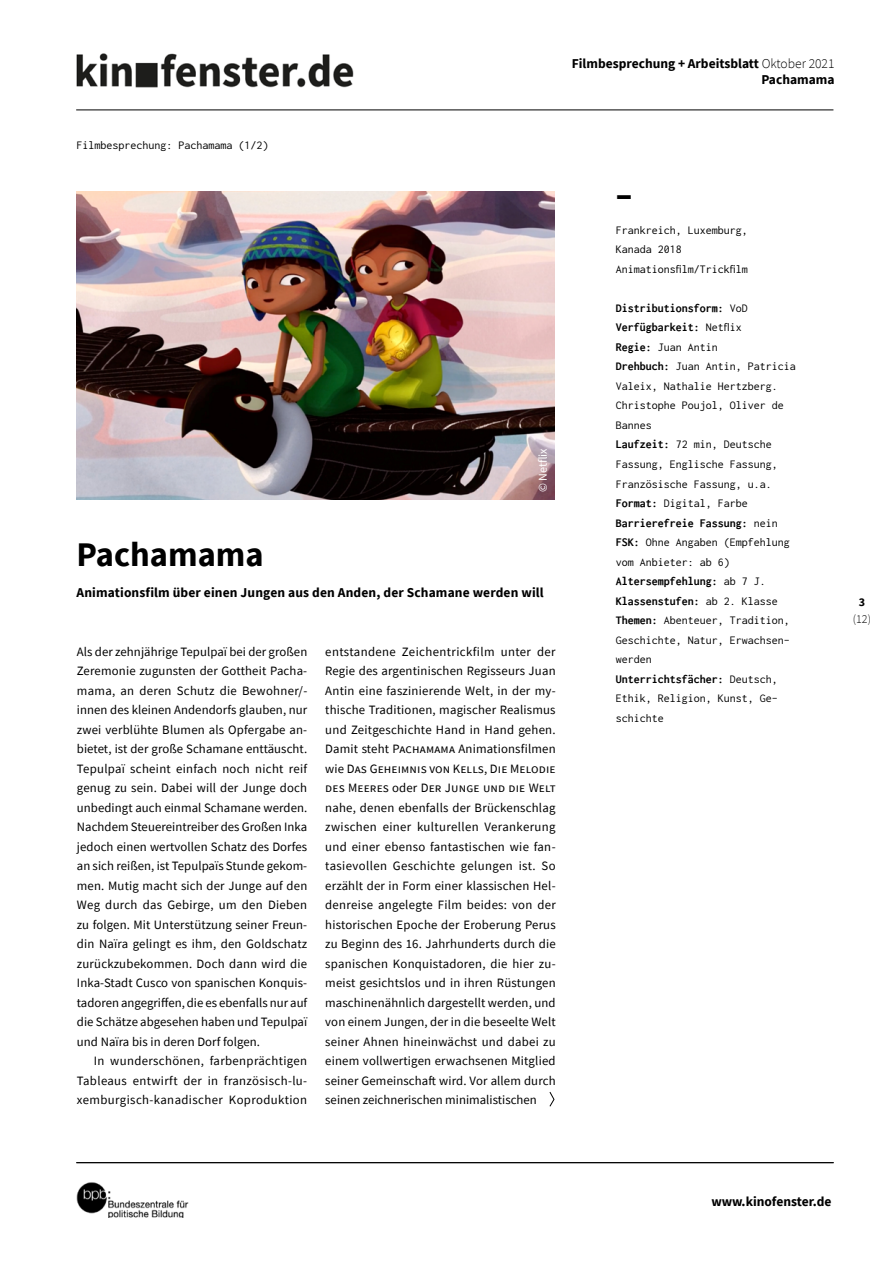
<style>
.page{position:relative;width:893px;height:1263px;background:#fff}
.page>*{position:absolute;margin:0;border:0;box-sizing:border-box;transform-origin:0 0}
.Titel_Head{font:700 34.5px "Source Sans Pro";color:#000}
.Subhead{font:700 13.5px/16.2px "Source Sans Pro";color:#000;text-align:right}
.Filmbespr_Fliesst{font:12.75px/19.5px "Source Sans Pro";letter-spacing:.005em;color:#000;text-align:justify}
.Filminfos{font:12px/19.5px "Inconsolata";color:#000}
.Filminfos-2{font:700 12px "Inconsolata";color:#000}
.Rubrik_Head{font:12px "Inconsolata";color:#000}
.Filmbespr_Autoren{font:12px "Source Sans Pro";color:#fff}
.t1{font:300 12px "Source Sans Pro";color:#000}
.t2{font:700 12px "Source Sans Pro";color:#000}
.s1{font-weight:300}
.s2{font-weight:400}
.s3{font-weight:700}
</style>
<div class="page">
<img style="left:77px;top:1182px;width:111px;height:35px">
<img style="left:76px;top:53px;width:278px;height:35px">
<hr style="left:76px;top:110px;width:757px;height:1px;background:#000">
<hr style="left:76px;top:1162px;width:758px;height:1px;background:#000">
<img style="left:77px;top:191px;width:478px;height:309px">
<svg style="left:549px;top:1092px;width:6px;height:15px"></svg>
<p class="Subhead" style="left:572px;top:55px;width:264px">Filmbesprechung + Arbeitsblatt <span class="s1">Oktober 2021<br></span>Pachamama</p>
<p class="Rubrik_Head" style="left:77px;top:137px;width:194px">Filmbesprechung: Pachamama (1/2)</p>
<p class="Filmbespr_Autoren" style="left:535px;top:492px;width:45px;rotate:-90deg">© Netflix</p>
<p class="Titel_Head" style="left:77px;top:531px;width:189px">Pachamama</p>
<p class="Subhead" style="left:77px;top:584px;width:469px">Animationsfilm über einen Jungen aus den Anden, der Schamane werden will</p>
<p class="Filmbespr_Fliesst" style="left:77px;top:641px;width:232px">Als der zehnjährige Tepulpaï bei der großen Zeremonie zugunsten der Gottheit Pacha&shy;mama, an deren Schutz die Bewohner/- innen des kleinen Andendorfs glauben, nur zwei verblühte Blumen als Opfergabe an&shy;bietet, ist der große Schamane enttäuscht.<br>Tepulpaï scheint einfach noch nicht reif genug zu sein. Dabei will der Junge doch unbedingt auch einmal Schamane werden.<br>Nachdem Steuereintreiber des Großen Inka jedoch einen wertvollen Schatz des Dorfes an sich reißen, ist Tepulpaïs Stunde gekom&shy;men. Mutig macht sich der Junge auf den Weg durch das Gebirge, um den Dieben zu folgen. Mit Unterstützung seiner Freun&shy;din Naïra gelingt es ihm, den Goldschatz zurückzubekommen. Doch dann wird die Inka-Stadt Cusco von spanischen Konquis&shy;tadoren angegriffen, die es ebenfalls nur auf die Schätze abgesehen haben und Tepulpaï und Naïra bis in deren Dorf folgen.</p>
<p class="Filmbespr_Fliesst" style="left:77px;top:1051px;width:232px;text-indent:17px">In wunderschönen, farbenprächtigen Tableaus entwirft der in französisch-lu&shy;xemburgisch-kanadischer Koproduktion</p>
<p class="Filmbespr_Fliesst" style="left:325px;top:641px;width:232px">entstandene Zeichentrickfilm unter der Regie des argentinischen Regisseurs Juan Antin eine faszinierende Welt, in der my&shy;thische Traditionen, magischer Realismus und Zeitgeschichte Hand in Hand gehen.<br>Damit steht Pachamama Animationsfilmen wie Das Geheimnis von Kells, Die Melodie des Meeres oder Der Junge und die Welt nahe, denen ebenfalls der Brückenschlag zwischen einer kulturellen Verankerung und einer ebenso fantastischen wie fan&shy;tasievollen Geschichte gelungen ist. So erzählt der in Form einer klassischen Hel&shy;denreise angelegte Film beides: von der historischen Epoche der Eroberung Perus zu Beginn des 16. Jahrhunderts durch die spanischen Konquistadoren, die hier zu&shy;meist gesichtslos und in ihren Rüstungen maschinenähnlich dargestellt werden, und von einem Jungen, der in die beseelte Welt seiner Ahnen hineinwächst und dabei zu einem vollwertigen erwachsenen Mitglied seiner Gemeinschaft wird. Vor allem durch seinen zeichnerischen minimalistischen</p>
<p class="Titel_Head" style="left:616px;top:171px;width:18px">–</p>
<p class="Filminfos" style="left:616px;top:220px;width:133px">Frankreich, Luxemburg,<br>Kanada 2018</p>
<p class="Filminfos" style="left:616px;top:259px;width:133px">Animationsfilm/Trickfilm</p>
<p class="Filminfos-2" style="left:616px;top:300px;width:133px">Distributionsform: <span class="s2">VoD</span></p>
<p class="Filminfos-2" style="left:616px;top:319px;width:127px">Verfügbarkeit: <span class="s2">Netflix</span></p>
<p class="Filminfos" style="left:616px;top:337px;width:103px"><span class="s3">Regie:</span> Juan Antin</p>
<p class="Filminfos" style="left:616px;top:357px;width:181px"><span class="s3">Drehbuch:</span> Juan Antin, Patricia<br>Valeix, Nathalie Hertzberg.<br>Christophe Poujol, Oliver de<br>Bannes</p>
<p class="Filminfos" style="left:616px;top:435px;width:163px"><span class="s3">Laufzeit:</span> 72 min, Deutsche<br>Fassung, Englische Fassung,<br>Französische Fassung, u.a.</p>
<p class="Filminfos" style="left:616px;top:493px;width:133px"><span class="s3">Format:</span> Digital, Farbe</p>
<p class="Filminfos-2" style="left:616px;top:514px;width:163px">Barrierefreie Fassung: <span class="s2">nein</span></p>
<p class="Filminfos" style="left:616px;top:532px;width:175px"><span class="s3">FSK:</span> Ohne Angaben (Empfehlung vom Anbieter: ab 6)</p>
<p class="Filminfos-2" style="left:616px;top:573px;width:151px">Altersempfehlung: <span class="s2">ab 7 J.</span></p>
<p class="Filminfos-2" style="left:616px;top:592px;width:163px">Klassenstufen: <span class="s2">ab 2. Klasse</span></p>
<p class="Filminfos" style="left:616px;top:610px;width:175px;text-align:justify"><span class="s3">Themen:</span> Abenteuer, Tradition, Geschichte, Natur, Erwachsen&shy;werden</p>
<p class="Filminfos" style="left:616px;top:669px;width:163px;text-align:justify"><span class="s3">Unterrichtsfächer:</span> Deutsch, Ethik, Religion, Kunst, Ge&shy;schichte</p>
<p class="t2" style="left:859px;top:594px;width:8px">3</p>
<p class="t1" style="left:853px;top:611px;width:20px">(12)</p>
<p class="Subhead" style="left:711px;top:1194px;width:122px">www.kinofenster.de</p>
</div>
